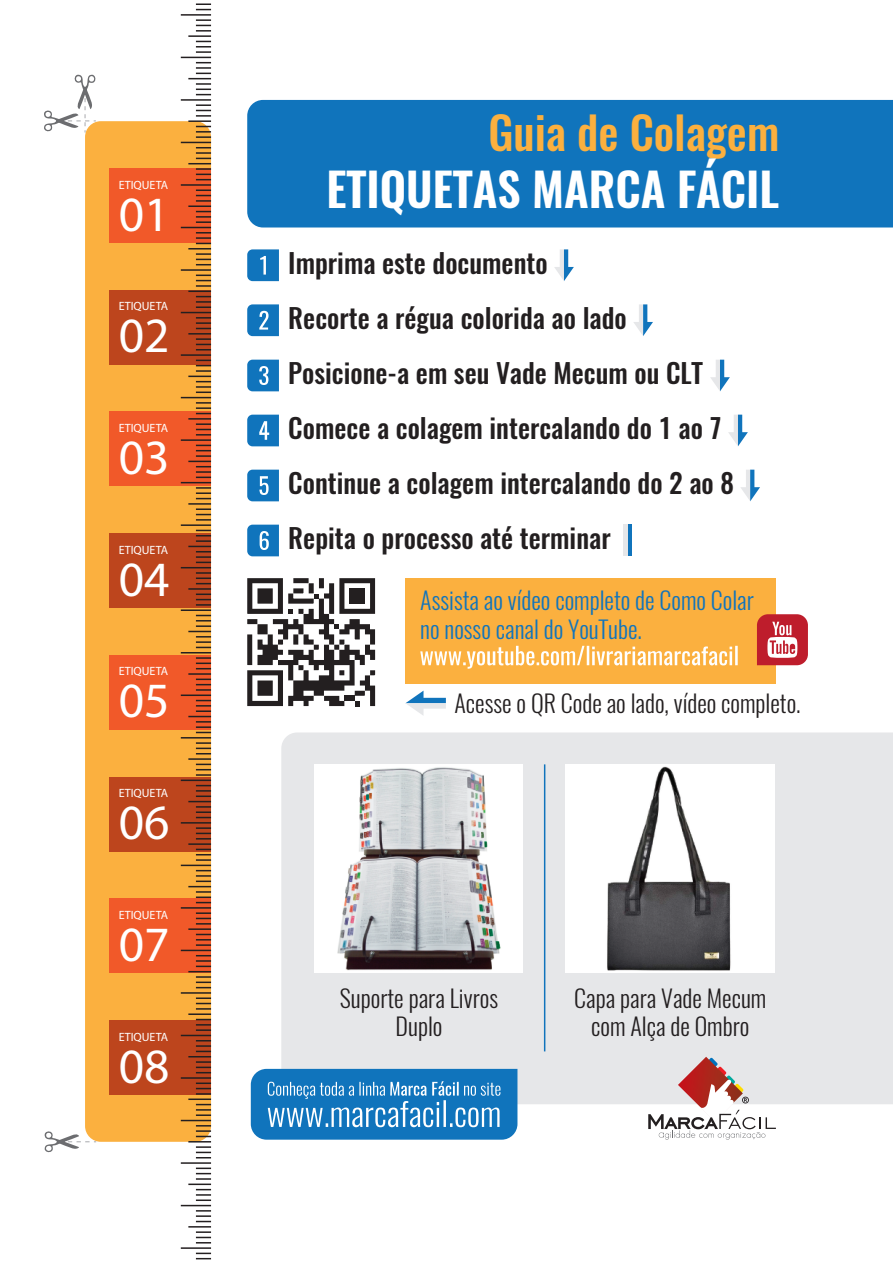
<style>
.page{position:relative;width:893px;height:1263px;background:#fff}
.page>*{position:absolute;margin:0;border:0;box-sizing:border-box;transform-origin:0 0}
.t1{font:49.5px "Myriad Pro";color:#fff}
.t2{font:600 46.05px "Oswald";color:#fff}
.t3{font:500 45px "Oswald";color:#fbb03f}
.t4{font:500 27px/55.1px "Oswald";color:#231f20}
.t5{font:300 24px/28.8px "Oswald";color:#231f20;text-align:center}
.t6{font:300 24px/28.8px "Oswald";color:#1074bc}
.t7{font:12px "Myriad Pro";color:#fff}
</style>
<div class="page">
<div style="left:85px;top:121px;width:126px;height:1021px;background:#fbb03f;border-radius:16px"></div>
<div style="left:109px;top:168px;width:102px;height:75px;background:#f15929"></div>
<div style="left:109px;top:290px;width:102px;height:75px;background:#bd451d"></div>
<div style="left:109px;top:412px;width:102px;height:74px;background:#f15929"></div>
<div style="left:109px;top:533px;width:102px;height:75px;background:#bd451d"></div>
<div style="left:109px;top:655px;width:102px;height:74px;background:#f15929"></div>
<div style="left:109px;top:777px;width:102px;height:74px;background:#bd451d"></div>
<div style="left:109px;top:898px;width:102px;height:75px;background:#f15929"></div>
<div style="left:109px;top:1020px;width:102px;height:74px;background:#bd451d"></div>
<hr style="left:181px;top:142px;width:30px;height:1px;background:#231f20">
<hr style="left:181px;top:184px;width:30px;height:2px;background:#231f20">
<hr style="left:181px;top:227px;width:30px;height:1px;background:#231f20">
<hr style="left:181px;top:269px;width:30px;height:2px;background:#231f20">
<hr style="left:181px;top:312px;width:30px;height:1px;background:#231f20">
<hr style="left:181px;top:354px;width:30px;height:2px;background:#231f20">
<hr style="left:181px;top:397px;width:30px;height:1px;background:#231f20">
<hr style="left:181px;top:439px;width:30px;height:2px;background:#231f20">
<hr style="left:181px;top:482px;width:30px;height:1px;background:#231f20">
<hr style="left:181px;top:524px;width:30px;height:2px;background:#231f20">
<hr style="left:181px;top:567px;width:30px;height:1px;background:#231f20">
<hr style="left:181px;top:609px;width:30px;height:2px;background:#231f20">
<hr style="left:181px;top:652px;width:30px;height:1px;background:#231f20">
<hr style="left:181px;top:694px;width:30px;height:2px;background:#231f20">
<hr style="left:181px;top:737px;width:30px;height:1px;background:#231f20">
<hr style="left:181px;top:779px;width:30px;height:2px;background:#231f20">
<hr style="left:181px;top:822px;width:30px;height:2px;background:#231f20">
<hr style="left:181px;top:865px;width:30px;height:1px;background:#231f20">
<hr style="left:181px;top:907px;width:30px;height:2px;background:#231f20">
<hr style="left:181px;top:950px;width:30px;height:1px;background:#231f20">
<hr style="left:181px;top:992px;width:30px;height:2px;background:#231f20">
<hr style="left:181px;top:1035px;width:30px;height:1px;background:#231f20">
<hr style="left:181px;top:1077px;width:30px;height:2px;background:#231f20">
<hr style="left:181px;top:1120px;width:30px;height:1px;background:#231f20">
<svg style="left:188px;top:147px;width:23px;height:33px"></svg>
<hr style="left:188px;top:205px;width:23px;height:2px;background:#231f20">
<svg style="left:196px;top:189px;width:15px;height:13px"></svg>
<svg style="left:196px;top:211px;width:15px;height:12px"></svg>
<svg style="left:188px;top:232px;width:23px;height:33px"></svg>
<svg style="left:188px;top:275px;width:23px;height:33px"></svg>
<hr style="left:188px;top:333px;width:23px;height:2px;background:#231f20">
<svg style="left:196px;top:317px;width:15px;height:12px"></svg>
<svg style="left:196px;top:338px;width:15px;height:12px"></svg>
<svg style="left:188px;top:360px;width:23px;height:33px"></svg>
<hr style="left:188px;top:418px;width:23px;height:2px;background:#231f20">
<svg style="left:196px;top:402px;width:15px;height:12px"></svg>
<svg style="left:196px;top:423px;width:15px;height:13px"></svg>
<svg style="left:188px;top:445px;width:23px;height:33px"></svg>
<hr style="left:188px;top:503px;width:23px;height:2px;background:#231f20">
<svg style="left:196px;top:487px;width:15px;height:12px"></svg>
<svg style="left:196px;top:508px;width:15px;height:13px"></svg>
<svg style="left:188px;top:530px;width:23px;height:33px"></svg>
<hr style="left:188px;top:588px;width:23px;height:2px;background:#231f20">
<svg style="left:196px;top:572px;width:15px;height:12px"></svg>
<svg style="left:196px;top:593px;width:15px;height:13px"></svg>
<svg style="left:188px;top:615px;width:23px;height:33px"></svg>
<hr style="left:188px;top:673px;width:23px;height:2px;background:#231f20">
<svg style="left:196px;top:657px;width:15px;height:12px"></svg>
<svg style="left:196px;top:679px;width:15px;height:12px"></svg>
<svg style="left:188px;top:700px;width:23px;height:33px"></svg>
<hr style="left:188px;top:758px;width:23px;height:2px;background:#231f20">
<svg style="left:196px;top:742px;width:15px;height:12px"></svg>
<svg style="left:196px;top:764px;width:15px;height:12px"></svg>
<svg style="left:188px;top:785px;width:23px;height:33px"></svg>
<hr style="left:188px;top:843px;width:23px;height:2px;background:#231f20">
<svg style="left:196px;top:827px;width:15px;height:12px"></svg>
<svg style="left:196px;top:849px;width:15px;height:12px"></svg>
<svg style="left:188px;top:870px;width:23px;height:33px"></svg>
<hr style="left:188px;top:928px;width:23px;height:2px;background:#231f20">
<svg style="left:196px;top:912px;width:15px;height:12px"></svg>
<svg style="left:196px;top:934px;width:15px;height:12px"></svg>
<svg style="left:188px;top:955px;width:23px;height:33px"></svg>
<hr style="left:188px;top:1013px;width:23px;height:2px;background:#231f20">
<svg style="left:196px;top:997px;width:15px;height:13px"></svg>
<svg style="left:196px;top:1019px;width:15px;height:12px"></svg>
<svg style="left:188px;top:1040px;width:23px;height:33px"></svg>
<hr style="left:188px;top:1098px;width:23px;height:2px;background:#231f20">
<svg style="left:196px;top:1082px;width:15px;height:13px"></svg>
<svg style="left:196px;top:1104px;width:15px;height:12px"></svg>
<hr style="left:181px;top:57px;width:30px;height:1px;background:#231f20">
<hr style="left:181px;top:99px;width:30px;height:2px;background:#231f20">
<svg style="left:188px;top:62px;width:23px;height:33px"></svg>
<hr style="left:188px;top:120px;width:23px;height:2px;background:#231f20">
<svg style="left:196px;top:104px;width:15px;height:13px"></svg>
<svg style="left:196px;top:126px;width:15px;height:12px"></svg>
<hr style="left:181px;top:14px;width:30px;height:2px;background:#231f20">
<svg style="left:196px;top:4px;width:15px;height:6px"></svg>
<hr style="left:188px;top:35px;width:23px;height:2px;background:#231f20">
<svg style="left:196px;top:19px;width:15px;height:13px"></svg>
<svg style="left:196px;top:41px;width:15px;height:12px"></svg>
<hr style="left:181px;top:1205px;width:30px;height:1px;background:#231f20">
<hr style="left:181px;top:1162px;width:30px;height:2px;background:#231f20">
<svg style="left:188px;top:1125px;width:23px;height:33px"></svg>
<hr style="left:188px;top:1183px;width:23px;height:2px;background:#231f20">
<svg style="left:196px;top:1167px;width:15px;height:13px"></svg>
<svg style="left:196px;top:1189px;width:15px;height:12px"></svg>
<hr style="left:181px;top:1247px;width:30px;height:2px;background:#231f20">
<svg style="left:188px;top:1210px;width:23px;height:33px"></svg>
<svg style="left:196px;top:1252px;width:15px;height:7px"></svg>
<svg style="left:45px;top:1130px;width:51px;height:23px"></svg>
<svg style="left:44px;top:75px;width:53px;height:57px"></svg>
<div style="left:281px;top:732px;width:612px;height:372px;background:#e6e7e9"></div>
<div style="left:405px;top:578px;width:371px;height:105px;background:#fbb03f"></div>
<div style="left:247px;top:100px;width:646px;height:127px;background:#1074bc"></div>
<svg style="left:420px;top:646px;width:318px;height:23px"></svg>
<svg style="left:251px;top:1069px;width:266px;height:71px;background:#3388c5"></svg>
<svg style="left:757px;top:614px;width:51px;height:51px;background:#cd535d"></svg>
<svg style="left:247px;top:249px;width:32px;height:32px"></svg>
<svg style="left:247px;top:304px;width:32px;height:32px"></svg>
<svg style="left:247px;top:360px;width:32px;height:31px"></svg>
<svg style="left:247px;top:415px;width:32px;height:31px"></svg>
<svg style="left:247px;top:470px;width:32px;height:31px"></svg>
<svg style="left:247px;top:525px;width:32px;height:31px"></svg>
<svg style="left:554px;top:249px;width:20px;height:32px"></svg>
<svg style="left:634px;top:304px;width:19px;height:32px"></svg>
<svg style="left:710px;top:360px;width:20px;height:31px"></svg>
<svg style="left:728px;top:415px;width:20px;height:31px"></svg>
<svg style="left:741px;top:470px;width:19px;height:31px"></svg>
<svg style="left:405px;top:691px;width:41px;height:24px"></svg>
<hr style="left:628px;top:524px;width:4px;height:32px;background:#1074bc">
<hr style="left:624px;top:524px;width:4px;height:32px;background:#e6e7e9">
<hr style="left:544px;top:764px;width:1px;height:287px;background:#1074bc">
<svg style="left:648px;top:1057px;width:128px;height:83px"></svg>
<img style="left:315px;top:764px;width:208px;height:208px">
<img style="left:566px;top:764px;width:208px;height:208px">
<svg style="left:247px;top:578px;width:128px;height:128px"></svg>
<div style="left:350px;top:588px;width:15px;height:16px;background:#231f20"></div>
<p class="t7" style="left:119px;top:177px;width:51px">ETIQUETA</p>
<h1 class="t1" style="left:119px;top:184px;width:52px">01</h1>
<p class="t7" style="left:119px;top:299px;width:51px">ETIQUETA</p>
<h1 class="t1" style="left:119px;top:305px;width:52px">02</h1>
<p class="t7" style="left:119px;top:421px;width:51px">ETIQUETA</p>
<h1 class="t1" style="left:119px;top:427px;width:52px">03</h1>
<p class="t7" style="left:119px;top:542px;width:51px">ETIQUETA</p>
<h1 class="t1" style="left:119px;top:549px;width:52px">04</h1>
<p class="t7" style="left:119px;top:664px;width:51px">ETIQUETA</p>
<h1 class="t1" style="left:119px;top:670px;width:52px">05</h1>
<p class="t7" style="left:119px;top:786px;width:51px">ETIQUETA</p>
<h1 class="t1" style="left:119px;top:792px;width:52px">06</h1>
<p class="t7" style="left:119px;top:907px;width:51px">ETIQUETA</p>
<h1 class="t1" style="left:119px;top:914px;width:52px">07</h1>
<p class="t7" style="left:119px;top:1029px;width:51px">ETIQUETA</p>
<h1 class="t1" style="left:119px;top:1035px;width:52px">08</h1>
<h3 class="t3" style="left:488px;top:101px;width:292px">Guia de Colagem</h3>
<h2 class="t2" style="left:326px;top:158px;width:454px">ETIQUETAS MARCA FÁCIL</h2>
<p class="t4" style="left:288px;top:236px;width:447px">Imprima este documento<br>Recorte a régua colorida ao lado Posicione-a em seu Vade Mecum ou CLT Comece a colagem intercalando do 1 ao 7<br>Continue a colagem intercalando do 2 ao 8<br>Repita o processo até terminar</p>
<p class="t6" style="left:420px;top:586px;width:335px">Assista ao vídeo completo de Como Colar no nosso canal do YouTube.</p>
<p class="t5" style="left:454px;top:689px;width:348px">Acesse o QR Code ao lado, vídeo completo.</p>
<p class="t5" style="left:340px;top:983px;width:160px">Suporte para Livros<br>Duplo</p>
<p class="t5" style="left:574px;top:983px;width:194px">Capa para Vade Mecum com Alça de Ombro</p>
</div>
